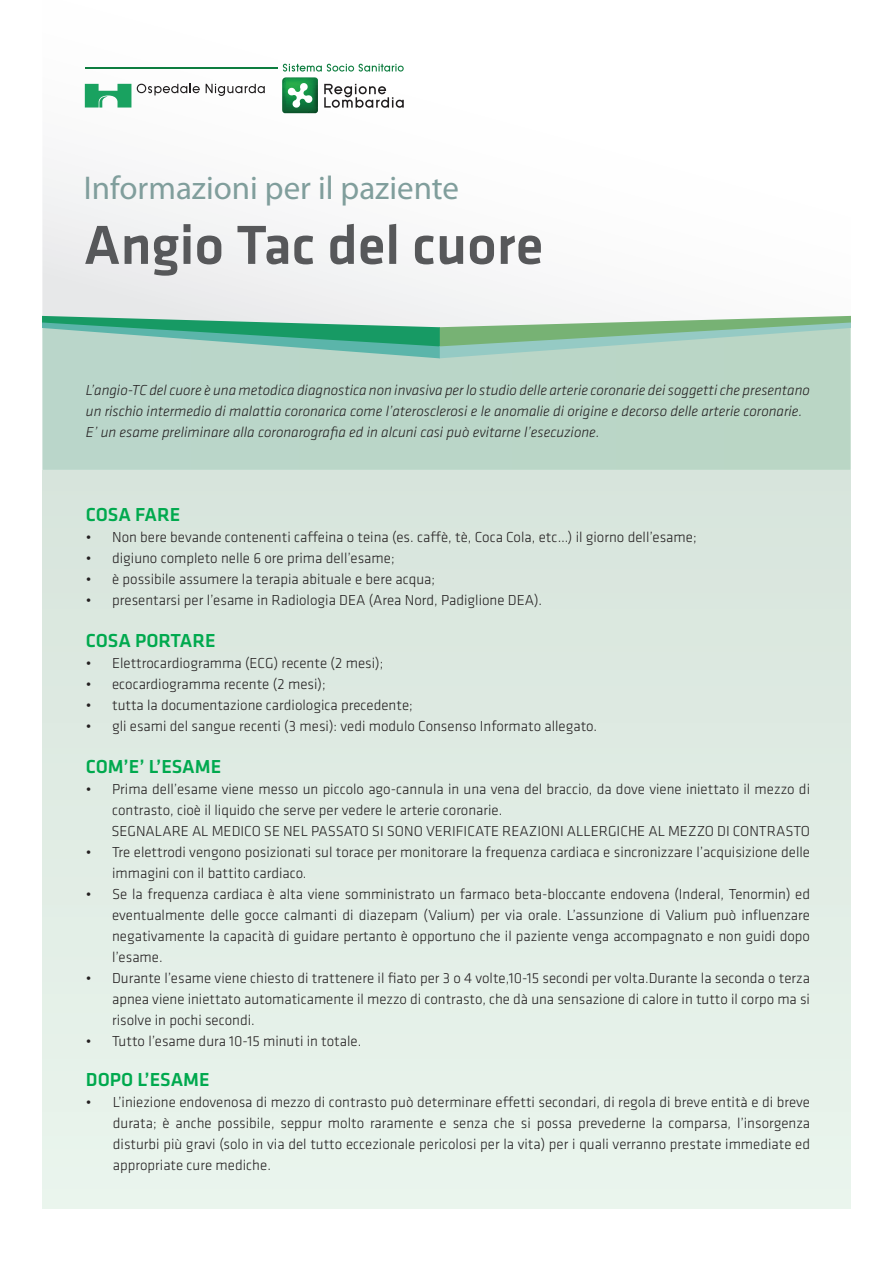
<style>
.page{position:relative;width:893px;height:1263px;background:#fff}
.page>*{position:absolute;margin:0;border:0;box-sizing:border-box;transform-origin:0 0}
.t1{font:500 57px "Klavika";color:#57585a}
.t2{font:33px "Myriad Pro";color:#809e9c}
.t3{font:500 19.5px "Klavika";color:#00a94e}
.t4{font:300 15px/21px "Klavika";color:#231f20;text-align:justify}
.t5{font:italic 300 15px/21px "Klavika";color:#231f20}
</style>
<div class="page">
<svg style="left:42px;top:63px;width:809px;height:253px"></svg>
<div style="left:42px;top:470px;width:809px;height:739px;background:#e0ece4"></div>
<div style="left:42px;top:358px;width:809px;height:112px;background:#bad6c8"></div>
<svg style="left:42px;top:316px;width:809px;height:42px;background:#90c6ad"></svg>
<svg style="left:137px;top:84px;width:63px;height:11px"></svg>
<svg style="left:206px;top:84px;width:59px;height:12px"></svg>
<hr style="left:85px;top:67px;width:193px;height:1px;background:#0d7d3f">
<svg style="left:85px;top:84px;width:46px;height:24px"></svg>
<svg style="left:282px;top:64px;width:122px;height:49px"></svg>
<p class="t2" style="left:84px;top:167px;width:377px">Informazioni per il paziente</p>
<p class="t1" style="left:84px;top:214px;width:461px">Angio Tac del cuore</p>
<p class="t5" style="left:86px;top:380px;width:726px">L’angio-TC del cuore è una metodica diagnostica non invasiva per lo studio delle arterie coronarie dei soggetti che presentano un rischio intermedio di malattia coronarica come l’aterosclerosi e le anomalie di origine e decorso delle arterie coronarie.</p>
<p class="t5" style="left:86px;top:422px;width:515px">E’ un esame preliminare alla coronarografia ed in alcuni casi può evitarne l’esecuzione.</p>
<p class="t3" style="left:86px;top:504px;width:96px">COSA FARE</p>
<p class="t4" style="left:86px;top:527px;width:612px">• Non bere bevande contenenti caffeina o teina (es. caffè, tè, Coca Cola, etc…) il giorno dell’esame;</p>
<p class="t4" style="left:86px;top:548px;width:310px">• digiuno completo nelle 6 ore prima dell’esame;</p>
<p class="t4" style="left:86px;top:569px;width:351px">• è possibile assumere la terapia abituale e bere acqua;</p>
<p class="t4" style="left:86px;top:590px;width:458px">• presentarsi per l’esame in Radiologia DEA (Area Nord, Padiglione DEA).</p>
<p class="t3" style="left:86px;top:630px;width:131px">COSA PORTARE</p>
<p class="t4" style="left:86px;top:653px;width:299px">• Elettrocardiogramma (ECG) recente (2 mesi);</p>
<p class="t4" style="left:86px;top:674px;width:241px">• ecocardiogramma recente (2 mesi);</p>
<p class="t4" style="left:86px;top:695px;width:328px">• tutta la documentazione cardiologica precedente;</p>
<p class="t4" style="left:86px;top:716px;width:513px">• gli esami del sangue recenti (3 mesi): vedi modulo Consenso Informato allegato.</p>
<p class="t3" style="left:86px;top:756px;width:137px">COM’E’ L’ESAME</p>
<p class="t4" style="left:112px;top:779px;width:699px;text-indent:-26px">• Prima dell’esame viene messo un piccolo ago-cannula in una vena del braccio, da dove viene iniettato il mezzo di contrasto, cioè il liquido che serve per vedere le arterie coronarie.</p>
<p class="t4" style="left:111px;top:821px;width:700px">SEGNALARE AL MEDICO SE NEL PASSATO SI SONO VERIFICATE REAZIONI ALLERGICHE AL MEZZO DI CONTRASTO</p>
<p class="t4" style="left:112px;top:842px;width:699px;text-indent:-26px">• Tre elettrodi vengono posizionati sul torace per monitorare la frequenza cardiaca e sincronizzare l’acquisizione delle immagini con il battito cardiaco.</p>
<p class="t4" style="left:112px;top:884px;width:699px;text-indent:-26px">• Se la frequenza cardiaca è alta viene somministrato un farmaco beta-bloccante endovena (Inderal, Tenormin) ed eventualmente delle gocce calmanti di diazepam (Valium) per via orale. L’assunzione di Valium può influenzare negativamente la capacità di guidare pertanto è opportuno che il paziente venga accompagnato e non guidi dopo l’esame.</p>
<p class="t4" style="left:112px;top:968px;width:699px;text-indent:-26px">• Durante l’esame viene chiesto di trattenere il fiato per 3 o 4 volte,10-15 secondi per volta.Durante la seconda o terza apnea viene iniettato automaticamente il mezzo di contrasto, che dà una sensazione di calore in tutto il corpo ma si risolve in pochi secondi.</p>
<p class="t4" style="left:86px;top:1031px;width:277px">• Tutto l’esame dura 10-15 minuti in totale.</p>
<p class="t3" style="left:86px;top:1069px;width:125px">DOPO L’ESAME</p>
<p class="t4" style="left:113px;top:1092px;width:699px;text-indent:-27px">• L’iniezione endovenosa di mezzo di contrasto può determinare effetti secondari, di regola di breve entità e di breve durata; è anche possibile, seppur molto raramente e senza che si possa prevederne la comparsa, l’insorgenza disturbi più gravi (solo in via del tutto eccezionale pericolosi per la vita) per i quali verranno prestate immediate ed appropriate cure mediche.</p>
</div>
